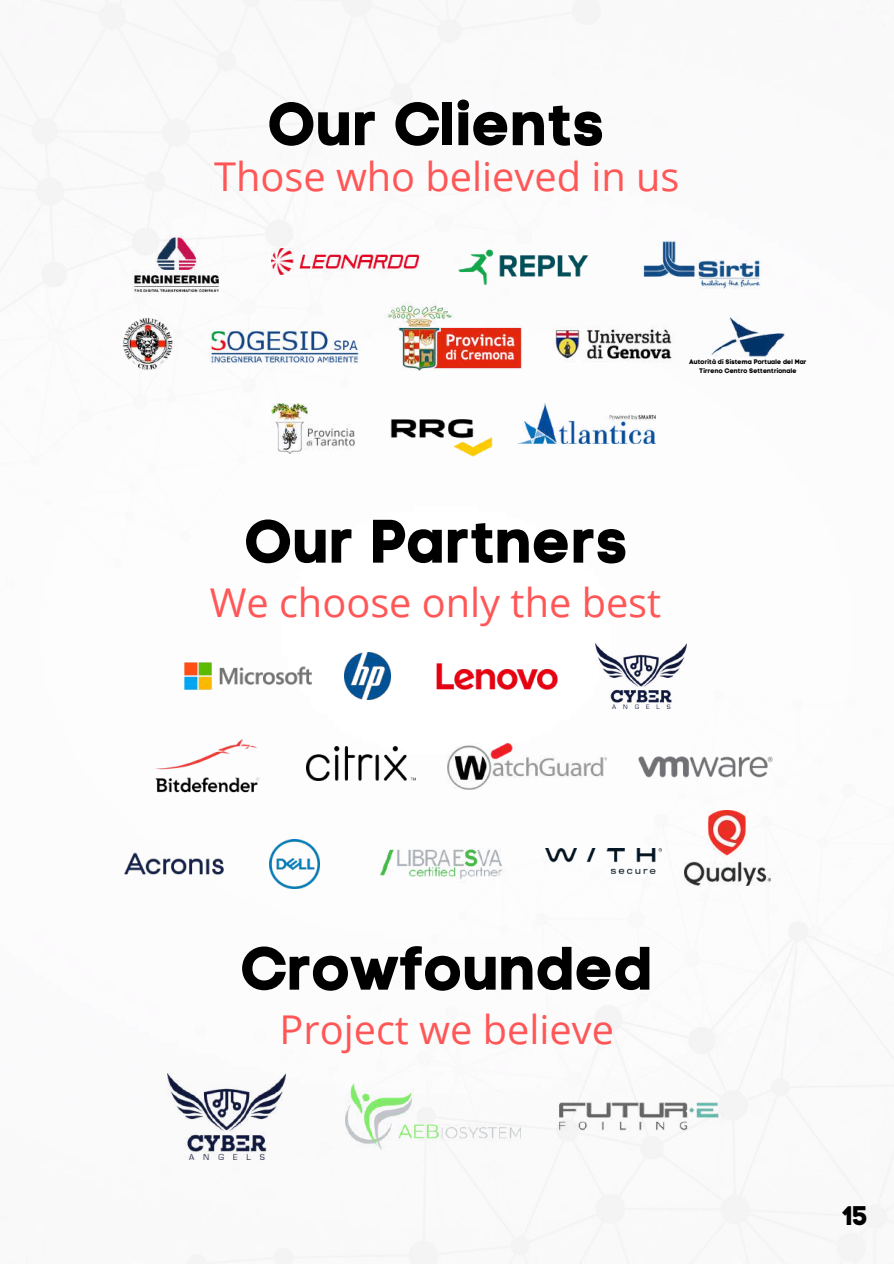
<style>
.page{position:relative;width:894px;height:1264px;background:#fff}
.page>*{position:absolute;margin:0;border:0;box-sizing:border-box;transform-origin:0 0}
.t1{font:60.6px "Code Pro Bold LC";color:#000}
.t2{font:39.75px "Open Sans";color:#ff5757}
.t3{font:26.55px "Code Pro Bold LC";color:#000}
.t4{font:6.6px/8.9px "Code Pro Bold LC";color:#000;text-align:center}
</style>
<div class="page">
<img style="left:0;top:0;width:893px;height:1263px">
<img style="left:126px;top:230px;width:100px;height:69px">
<img style="left:271px;top:249px;width:147px;height:25px">
<img style="left:453px;top:244px;width:141px;height:44px">
<img style="left:609px;top:204px;width:182px;height:121px">
<img style="left:385px;top:406px;width:112px;height:56px">
<img style="left:517px;top:403px;width:138px;height:40px">
<img style="left:203px;top:323px;width:160px;height:43px">
<img style="left:384px;top:302px;width:136px;height:73px">
<img style="left:520px;top:288px;width:186px;height:112px">
<img style="left:706px;top:314px;width:82px;height:47px">
<img style="left:185px;top:641px;width:126px;height:70px">
<img style="left:344px;top:653px;width:46px;height:46px">
<img style="left:436px;top:663px;width:121px;height:26px">
<img style="left:595px;top:643px;width:91px;height:66px">
<img style="left:306px;top:746px;width:110px;height:34px">
<img style="left:638px;top:729px;width:134px;height:75px">
<img style="left:684px;top:810px;width:86px;height:76px">
<img style="left:448px;top:743px;width:158px;height:47px">
<img style="left:122px;top:844px;width:104px;height:38px">
<img style="left:167px;top:1073px;width:118px;height:86px">
<img style="left:547px;top:1095px;width:179px;height:41px">
<img style="left:345px;top:1083px;width:175px;height:66px">
<img style="left:270px;top:839px;width:49px;height:49px">
<img style="left:380px;top:836px;width:122px;height:54px">
<img style="left:545px;top:848px;width:116px;height:25px">
<img style="left:122px;top:314px;width:51px;height:58px">
<img style="left:271px;top:403px;width:83px;height:50px">
<img style="left:140px;top:720px;width:135px;height:90px">
<h1 class="t1" style="left:266px;top:88px;width:340px">Our Clients</h1>
<h2 class="t2" style="left:214px;top:149px;width:467px">Those who believed in us</h2>
<p class="t4" style="left:689px;top:357px;width:119px">Autorità di Sistema Portuale del Mar<br>Tirreno Centro Settentrionale</p>
<h1 class="t1" style="left:243px;top:505px;width:386px">Our Partners</h1>
<h2 class="t2" style="left:210px;top:574px;width:453px">We choose only the best</h2>
<h1 class="t1" style="left:240px;top:932px;width:415px">Crowfounded</h1>
<h2 class="t2" style="left:279px;top:1001px;width:336px">Project we believe</h2>
<h3 class="t3" style="left:842px;top:1200px;width:27px">15</h3>
</div>
